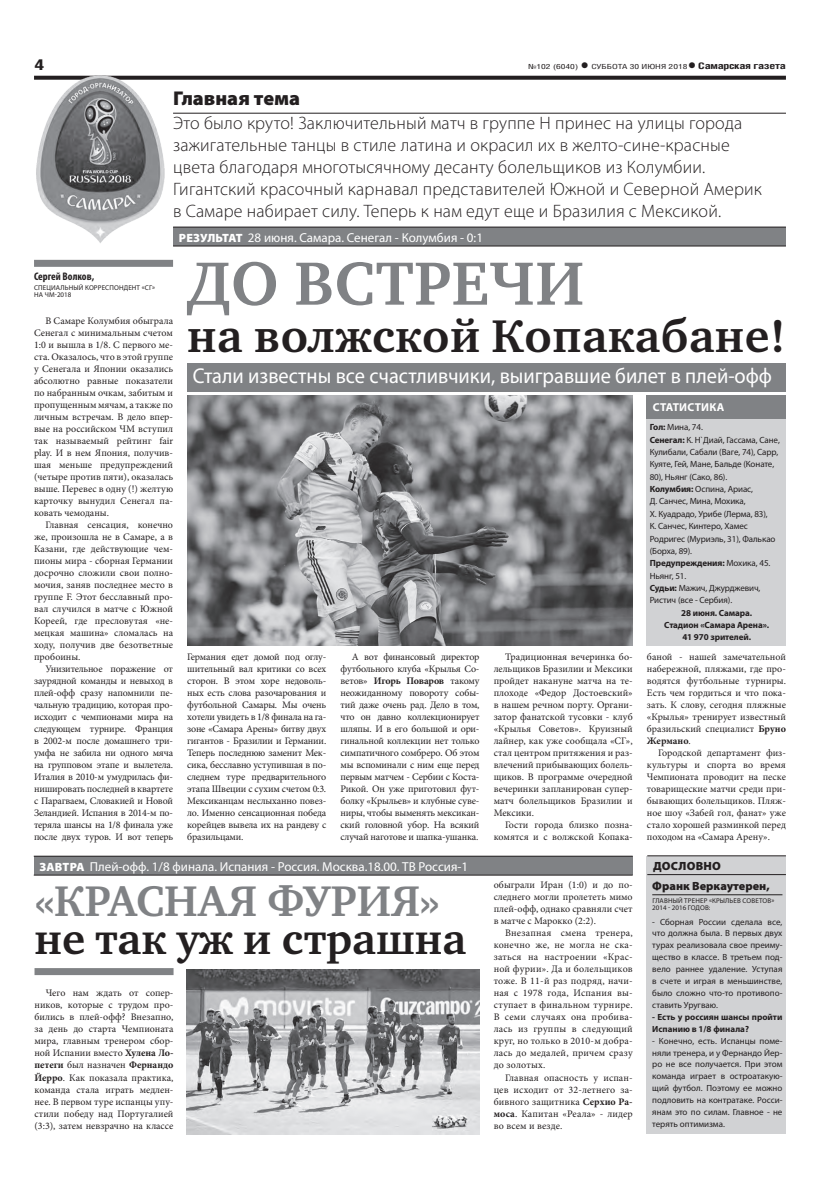
<style>
.page{position:relative;width:820px;height:1191px;background:#fff}
.page>*{position:absolute;margin:0;border:0;box-sizing:border-box;transform-origin:0 0}
.t1{font:700 62.5px "Charter C";letter-spacing:.01em;color:#808285}
.t2{font:700 47px "Charter C";letter-spacing:.01em;color:#231f20}
.t3{font:700 44px "Charter C";color:#231f20}
.t4{font:700 44px "Charter C";color:#808285}
.t5{font:21.5px "Myriad Pro";color:#fff;scale:.95 1}
.t6{font:900 20px "Myriad Pro";color:#231f20}
.t7{font:300 18px/22px "Myriad Pro";letter-spacing:.01em;color:#231f20}
.t8{font:700 15px "Helios Cond";color:#231f20;scale:1.4 1}
.t9{font:13px "Myriad Pro";color:#fff}
.t10{font:900 11.9px/20.2px "Myriad Pro";letter-spacing:.015em;color:#231f20}
.t11{font:700 11.5px "Myriad Pro";letter-spacing:.02em;color:#fff}
.t12{font:700 condensed 11px "Myriad Pro";color:#231f20}
.t13{font:10px/12px "Minion Pro";color:#231f20;text-align:justify}
.t14{font:9px/12.3px "Myriad Pro";letter-spacing:-.01em;color:#231f20}
.t15{font:700 9px/12.3px "Myriad Pro";letter-spacing:-.01em;color:#231f20;text-align:center}
.t16{font:700 9px "Helios Cond";letter-spacing:-.02em;color:#231f20;scale:1.4 1}
.t17{font:8.9px/11.9px "Myriad Pro";color:#231f20;text-align:justify}
.t18{font:700 8.9px/11.9px "Myriad Pro";color:#231f20}
.t19{font:7px/7px "Myriad Pro";letter-spacing:.02em;color:#231f20}
.t20{font:7px "Helios Cond";color:#231f20;scale:1.4 1}
.t21{font:6.9px/6.9px "Myriad Pro";letter-spacing:.02em;color:#231f20}
.s1{font-weight:700;font-size:16px}
.s2{font-size:16px}
.s3{font-weight:900;font-size:12px}
.s4{font-weight:700}
</style>
<div class="page">
<svg style="left:166px;top:76px;width:619px;height:4px;background:#322f2f"></svg>
<hr style="left:173px;top:113px;width:612px;height:1px;background:#231f20">
<div style="left:173px;top:227px;width:612px;height:19px;background:#808285"></div>
<hr style="left:173px;top:227px;width:612px;height:1px;background:#231f20">
<hr style="left:173px;top:246px;width:612px;height:1px;background:#231f20">
<img style="left:34px;top:76px;width:132px;height:167px">
<div style="left:187px;top:364px;width:598px;height:28px;background:#808285"></div>
<div style="left:646px;top:856px;width:139px;height:278px;background:#d1d2d4"></div>
<hr style="left:647px;top:855px;width:138px;height:1px;background:#231f20">
<hr style="left:647px;top:874px;width:138px;height:1px;background:#231f20">
<hr style="left:652px;top:894px;width:130px;height:1px;background:#231f20">
<div style="left:34px;top:260px;width:139px;height:7px;background:#808285"></div>
<div style="left:646px;top:407px;width:139px;height:239px;background:#d1d2d4"></div>
<div style="left:646px;top:395px;width:139px;height:23px;background:#808285"></div>
<img style="left:187px;top:395px;width:445px;height:251px">
<div style="left:34px;top:968px;width:139px;height:7px;background:#808285"></div>
<div style="left:34px;top:856px;width:598px;height:19px;background:#808285"></div>
<hr style="left:34px;top:856px;width:598px;height:1px;background:#231f20">
<hr style="left:34px;top:875px;width:598px;height:1px;background:#231f20">
<img style="left:187px;top:969px;width:292px;height:165px">
<h3 class="t8" style="left:34px;top:55px;width:9px">4</h3>
<p class="t20" style="left:528px;top:63px;width:115px">№102 (6040) <span class="s1">•</span> суббота 30 июня 2018</p>
<p class="t16" style="left:687px;top:61px;width:72px"><span class="s2">•</span> Самарская газета</p>
<h3 class="t6" style="left:173px;top:87px;width:128px">Главная тема</h3>
<p class="t7" style="left:173px;top:112px;width:590px">Это было круто! Заключительный матч в группе Н принес на улицы города зажигательные танцы в стиле латина и окрасил их в желто-сине-красные цвета благодаря многотысячному десанту болельщиков из Колумбии.<br>Гигантский красочный карнавал представителей Южной и Северной Америк в Самаре набирает силу. Теперь к нам едут еще и Бразилия с Мексикой.</p>
<h3 class="t9" style="left:179px;top:229px;width:305px"><span class="s3">Результат</span> 28 июня. Самара. Сенегал - Колумбия - 0:1</h3>
<p class="t12" style="left:34px;top:270px;width:62px">Сергей Волков,</p>
<p class="t19" style="left:34px;top:284px;width:122px">сп ециальный корреспондент «СГ» на ЧМ-2018</p>
<p class="t13" style="left:34px;top:315px;width:140px;text-indent:11px">В Самаре Колумбия обыграла Сенегал с минимальным счетом 1:0 и вышла в 1/8. С первого ме&shy;ста. Оказалось, что в этой группе у Сенегала и Японии оказались абсолютно равные показатели по набранным очкам, забитым и пропущенным мячам, а также по личным встречам. В дело впер&shy;вые на российском ЧМ вступил так называемый рейтинг fair play. И в нем Япония, получив&shy;шая меньше предупреждений (четыре против пяти), оказалась выше. Перевес в одну (!) желтую карточку вынудил Сенегал па&shy;ковать чемоданы.</p>
<p class="t13" style="left:34px;top:519px;width:140px;text-indent:11px">Главная сенсация, конечно же, произошла не в Самаре, а в Казани, где действующие чем&shy;пионы мира - сборная Германии досрочно сложили свои полно&shy;мочия, заняв последнее место в группе F. Этот бесславный про&shy;вал случился в матче с Южной Кореей, где пресловутая «не&shy;мецкая машина» сломалась на ходу, получив две безответные пробоины.</p>
<p class="t13" style="left:34px;top:663px;width:140px;text-indent:11px">Унизительное поражение от заурядной команды и невыход в плей-офф сразу напомнили пе&shy;чальную традицию, которая про&shy;исходит с чемпионами мира на следующем турнире. Франция в 2002-м после домашнего три&shy;умфа не забила ни одного мяча на групповом этапе и вылетела.<br>Италия в 2010-м умудрилась фи&shy;нишировать последней в квартете с Парагваем, Словакией и Новой Зеландией. Испания в 2014-м по&shy;теряла шансы на 1/8 финала уже после двух туров. И вот теперь</p>
<h1 class="t1" style="left:187px;top:249px;width:398px">До встречи</h1>
<h2 class="t2" style="left:187px;top:310px;width:600px">на волжской Копакабане!</h2>
<h3 class="t5" style="left:193px;top:362px;width:611px">Стали известны все счастливчики, выигравшие билет в плей-офф</h3>
<p class="t13" style="left:187px;top:651px;width:140px">Германия едет домой под оглу&shy;шительный вал критики со всех сторон. В этом хоре недоволь&shy;ных есть слова разочарования и футбольной Самары. Мы очень хотели увидеть в 1/8 финала на га&shy;зоне «Самара Арены» битву двух гигантов - Бразилии и Германии.<br>Теперь последнюю заменит Мек&shy;сика, бесславно уступившая в по&shy;следнем туре предварительного этапа Швеции с сухим счетом 0:3.<br>Мексиканцам неслыханно повез&shy;ло. Именно сенсационная победа корейцев вывела их на рандеву с бразильцами.</p>
<p class="t13" style="left:340px;top:651px;width:140px;text-indent:11px">А вот финансовый директор футбольного клуба «Крылья Со&shy;ветов» <span class="s4">Игорь Поваров</span> такому неожиданному повороту собы&shy;тий даже очень рад. Дело в том, что он давно коллекционирует шляпы. И в его большой и ори&shy;гинальной коллекции нет только симпатичного сомбреро. Об этом мы вспоминали с ним еще перед первым матчем - Сербии с Коста-Рикой. Он уже приготовил фут&shy;болку «Крыльев» и клубные суве&shy;ниры, чтобы выменять мексикан&shy;ский головной убор. На всякий случай наготове и шапка-ушанка.</p>
<p class="t13" style="left:493px;top:651px;width:140px;text-indent:11px">Традиционная вечеринка бо&shy;лельщиков Бразилии и Мексики пройдет накануне матча на те&shy;плоходе «Федор Достоевский» в нашем речном порту. Органи&shy;затор фанатской тусовки - клуб «Крылья Советов». Круизный лайнер, как уже сообщала «СГ», стал центром притяжения и раз&shy;влечений прибывающих болель&shy;щиков. В программе очередной вечеринки запланирован супер&shy;матч болельщиков Бразилии и Мексики.</p>
<p class="t13" style="left:493px;top:819px;width:140px;text-align:right">Гости города близко позна&shy;комятся и с волжской Копака-</p>
<p class="t11" style="left:652px;top:400px;width:73px">Статистика</p>
<p class="t14" style="left:649px;top:421px;width:132px"><span class="s4">Гол:</span> Мина, 74.<br><span class="s4">Сенегал:</span> К. Н`Диай, Гассама, Сане,<br>Кулибали, Сабали (Ваге, 74), Сарр,<br>Куяте, Гей, Мане, Бальде (Конате,<br>80), Ньянг (Сако, 86).<br><span class="s4">Колумбия:</span> Оспина, Ариас,<br>Д. Санчес, Мина, Мохика,<br>Х. Куадрадо, Урибе (Лерма, 83),<br>К. Санчес, Кинтеро, Хамес<br>Родригес (Муриэль, 31), Фалькао (Борха, 89).<br><span class="s4">Предупреждения:</span> Мохика, 45.<br>Ньянг, 51.<br><span class="s4">Судьи:</span> Мажич, Джурджевич,<br>Ристич (все - Сербия).</p>
<p class="t15" style="left:664px;top:606px;width:106px">28 июня. Самара.<br>Стадион «Самара Арена».<br>41 970 зрителей.</p>
<p class="t13" style="left:646px;top:651px;width:140px">баной - нашей замечательной набережной, пляжами, где про&shy;водятся футбольные турниры.<br>Есть чем гордиться и что пока&shy;зать. К слову, сегодня пляжные «Крылья» тренирует известный бразильский специалист <span class="s4">Бруно Жермано</span>.</p>
<p class="t13" style="left:646px;top:747px;width:140px;text-indent:11px">Городской департамент физ&shy;культуры и спорта во время Чемпионата проводит на песке товарищеские матчи среди при&shy;бывающих болельщиков. Пляж&shy;ное шоу «Забей гол, фанат» уже стало хорошей разминкой перед походом на «Самара Арену».</p>
<h3 class="t9" style="left:40px;top:858px;width:430px"><span class="s3">Завтра</span> Плей-офф. 1/8 финала. Испания - Россия. Москва.18.00. ТВ Россия-1</h3>
<h3 class="t4" style="left:34px;top:876px;width:407px">«Красная фурия»</h3>
<h3 class="t3" style="left:34px;top:914px;width:433px">не так уж и страшна</h3>
<p class="t13" style="left:34px;top:987px;width:140px;text-indent:11px">Чего нам ждать от сопер&shy;ников, которые с трудом про&shy;бились в плей-офф? Внезапно, за день до старта Чемпионата мира, главным тренером сбор&shy;ной Испании вместо <span class="s4">Хулена Ло&shy;петеги</span> был назначен <span class="s4">Фернандо Йерро</span>. Как показала практика, команда стала играть медлен&shy;нее. В первом туре испанцы упу&shy;стили победу над Португалией (3:3), затем невзрачно на классе</p>
<p class="t13" style="left:493px;top:879px;width:140px">обыграли Иран (1:0) и до по&shy;следнего могли пролететь мимо плей-офф, однако сравняли счет в матче с Марокко (2:2).</p>
<p class="t13" style="left:493px;top:927px;width:140px;text-indent:11px">Внезапная смена тренера, конечно же, не могла не ска&shy;заться на настроении «Крас&shy;ной фурии». Да и болельщиков тоже. В 11-й раз подряд, начи&shy;ная с 1978 года, Испания вы&shy;ступает в финальном турнире.<br>В семи случаях она пробива&shy;лась из группы в следующий круг, но только в 2010-м добра&shy;лась до медалей, причем сразу до золотых.</p>
<p class="t13" style="left:493px;top:1071px;width:140px;text-indent:11px">Главная опасность у испан&shy;цев исходит от 32-летнего за&shy;бивного защитника <span class="s4">Серхио Ра&shy;моса</span>. Капитан «Реала» - лидер во всем и везде.</p>
<p class="t10" style="left:652px;top:856px;width:119px">Дословно<br>Франк Веркаутерен,</p>
<p class="t21" style="left:652px;top:897px;width:123px">главный тренер «Крыльев Советов»<br>2014 - 2016 годов:</p>
<p class="t17" style="left:652px;top:915px;width:132px">- Сборная России сделала все, что должна была. В первых двух турах реализовала свое преиму&shy;щество в классе. В третьем под&shy;вело раннее удаление. Уступая в счете и играя в меньшинстве, было сложно что-то противопо&shy;ставить Уругваю.</p>
<p class="t18" style="left:652px;top:1010px;width:132px">- Есть у россиян шансы пройти<br>Испанию в 1/8 финала?</p>
<p class="t17" style="left:652px;top:1034px;width:132px">- Конечно, есть. Испанцы поме&shy;няли тренера, и у Фернандо Йер&shy;ро не все получается. При этом команда играет в остроатакую&shy;щий футбол. Поэтому ее можно подловить на контратаке. Росси&shy;янам это по силам. Главное - не терять оптимизма.</p>
</div>
